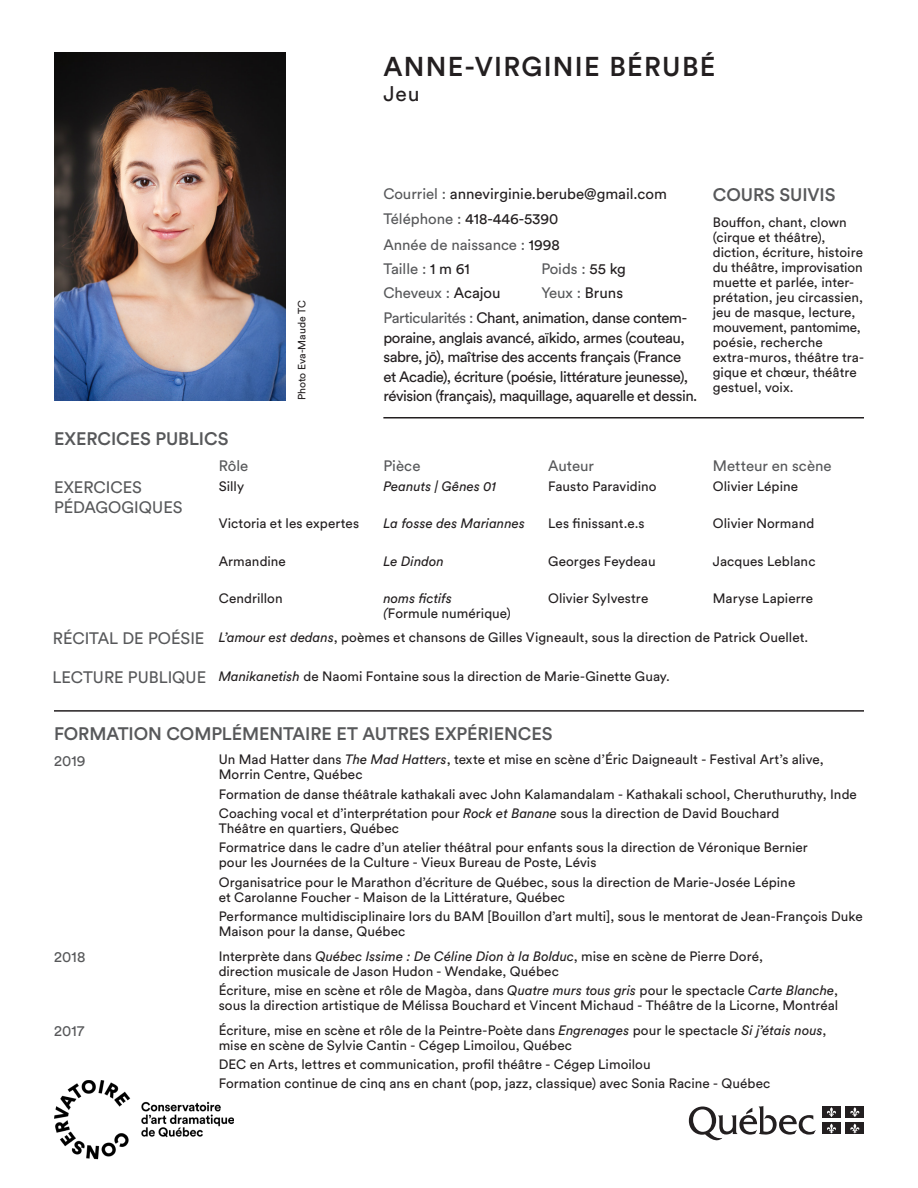
<style>
.page{position:relative;width:918px;height:1188px;background:#fff}
.page>*{position:absolute;margin:0;border:0;box-sizing:border-box;transform-origin:0 0}
.t1{font:500 27px "Circular Std";letter-spacing:.05em;color:#231f20}
.t2{font:21px "Circular Std";color:#231f20}
.Titre1{font:500 18px "Circular Std";letter-spacing:-.005em;color:#57585a}
.Titre2{font:16.5px/19.5px "Circular Std";color:#57585a}
.Colonne{font:15px/19.5px "Circular Std";letter-spacing:-.03em;color:#231f20}
.Colonne-2{font:15px "Circular Std";color:#57585a}
.Colonne-3{font:15px "Circular Std";color:#231f20}
.TexteCourant{font:13.5px/15px "Circular Std";letter-spacing:.005em;color:#231f20}
.TexteCourant-2{font:italic 13.5px "Circular Std";color:#231f20}
.t3{font:10.5px "Circular Std";letter-spacing:-.005em;color:#231f20}
.s1{color:#57585a}
.s2{color:#231f20}
.s3{font-style:italic}
</style>
<div class="page">
<hr style="left:383px;top:417px;width:481px;height:1px;background:#231f20">
<hr style="left:54px;top:710px;width:810px;height:2px;background:#231f20">
<img style="left:54px;top:1080px;width:180px;height:80px">
<svg style="left:689px;top:1106px;width:127px;height:35px"></svg>
<div style="left:822px;top:1107px;width:19px;height:11px;background:#231f20"></div>
<svg style="left:827px;top:1107px;width:9px;height:10px"></svg>
<div style="left:846px;top:1107px;width:18px;height:11px;background:#231f20"></div>
<svg style="left:850px;top:1107px;width:10px;height:10px"></svg>
<div style="left:822px;top:1123px;width:19px;height:11px;background:#231f20"></div>
<svg style="left:827px;top:1124px;width:9px;height:10px"></svg>
<div style="left:846px;top:1123px;width:18px;height:11px;background:#231f20"></div>
<svg style="left:850px;top:1124px;width:10px;height:10px"></svg>
<img style="left:54px;top:53px;width:232px;height:347px">
<p class="Titre1" style="left:54px;top:427px;width:176px">EXERCICES PUBLICS</p>
<p class="Colonne-2" style="left:219px;top:457px;width:31px">Rôle</p>
<p class="t3" style="left:295px;top:400px;width:102px;rotate:-90deg">Photo Eva-Maude TC</p>
<p class="t1" style="left:383px;top:49px;width:334px">ANNE-VIRGINIE BÉRUBÉ</p>
<p class="t2" style="left:383px;top:81px;width:38px">Jeu</p>
<p class="Colonne-3" style="left:383px;top:185px;width:285px"><span class="s1">Courriel :</span> annevirginie.berube@gmail.com</p>
<p class="Colonne-3" style="left:383px;top:210px;width:177px"><span class="s1">Téléphone :</span> 418-446-5390</p>
<p class="Colonne-2" style="left:383px;top:236px;width:178px">Année de naissance : <span class="s2">1998</span></p>
<p class="Colonne-2" style="left:383px;top:259px;width:88px">Taille : <span class="s2">1 m 61</span></p>
<p class="Colonne-2" style="left:541px;top:259px;width:86px">Poids : <span class="s2">55 kg</span></p>
<p class="Colonne-2" style="left:383px;top:284px;width:119px">Cheveux : <span class="s2">Acajou</span></p>
<p class="Colonne-2" style="left:541px;top:284px;width:83px">Yeux : <span class="s2">Bruns</span></p>
<p class="Colonne" style="left:383px;top:308px;width:316px"><span class="s1">Particularités :</span> Chant, animation, danse contem&shy;poraine, anglais avancé, aïkido, armes (couteau, sabre, jo), maîtrise des accents français (France et Acadie), écriture (poésie, littérature jeunesse), révision (français), maquillage, aquarelle et dessin.</p>
<p class="Titre1" style="left:713px;top:184px;width:124px">COURS SUIVIS</p>
<p class="TexteCourant" style="left:713px;top:214px;width:153px">Bouffon, chant, clown (cirque et théâtre), diction, écriture, histoire du théâtre, improvisation muette et parlée, inter&shy;prétation, jeu circassien, jeu de masque, lecture, mouvement, pantomime, poésie, recherche extra-muros, théâtre tra&shy;gique et chœur, théâtre gestuel, voix.</p>
<p class="Colonne-2" style="left:383px;top:457px;width:39px">Pièce</p>
<p class="Colonne-2" style="left:548px;top:457px;width:48px">Auteur</p>
<p class="Colonne-2" style="left:713px;top:457px;width:120px">Metteur en scène</p>
<p class="Titre2" style="left:54px;top:477px;width:130px">EXERCICES<br>PÉDAGOGIQUES</p>
<p class="Titre2" style="left:53px;top:628px;width:153px">RÉCITAL DE POÉSIE</p>
<p class="Titre2" style="left:53px;top:667px;width:155px">LECTURE PUBLIQUE</p>
<p class="TexteCourant" style="left:219px;top:478px;width:27px">Silly</p>
<p class="TexteCourant-2" style="left:383px;top:478px;width:114px">Peanuts | Gênes 01</p>
<p class="TexteCourant" style="left:548px;top:478px;width:110px">Fausto Paravidino</p>
<p class="TexteCourant" style="left:713px;top:478px;width:87px">Olivier Lépine</p>
<p class="TexteCourant" style="left:219px;top:515px;width:142px">Victoria et les expertes</p>
<p class="TexteCourant-2" style="left:383px;top:515px;width:143px">La fosse des Mariannes</p>
<p class="TexteCourant" style="left:548px;top:515px;width:98px">Les finissant.e.s</p>
<p class="TexteCourant" style="left:713px;top:515px;width:103px">Olivier Normand</p>
<p class="TexteCourant" style="left:219px;top:553px;width:69px">Armandine</p>
<p class="TexteCourant-2" style="left:383px;top:553px;width:62px">Le Dindon</p>
<p class="TexteCourant" style="left:548px;top:553px;width:109px">Georges Feydeau</p>
<p class="TexteCourant" style="left:713px;top:553px;width:104px">Jacques Leblanc</p>
<p class="TexteCourant" style="left:383px;top:590px;width:129px"><span class="s3">noms fictifs<br>(</span>Formule numérique)</p>
<p class="TexteCourant" style="left:219px;top:590px;width:65px">Cendrillon</p>
<p class="TexteCourant" style="left:548px;top:590px;width:102px">Olivier Sylvestre</p>
<p class="TexteCourant" style="left:713px;top:590px;width:102px">Maryse Lapierre</p>
<p class="TexteCourant" style="left:219px;top:629px;width:591px"><span class="s3">L’amour est dedans</span>, poèmes et chansons de Gilles Vigneault, sous la direction de Patrick Ouellet.</p>
<p class="TexteCourant" style="left:219px;top:668px;width:453px"><span class="s3">Manikanetish</span> de Naomi Fontaine sous la direction de Marie-Ginette Guay.</p>
<p class="Titre1" style="left:54px;top:722px;width:500px">FORMATION COMPLÉMENTAIRE ET AUTRES EXPÉRIENCES</p>
<p class="Colonne-2" style="left:54px;top:751px;width:33px">2019</p>
<p class="Colonne-2" style="left:54px;top:947px;width:33px">2018</p>
<p class="Colonne-2" style="left:54px;top:1021px;width:32px">2017</p>
<p class="TexteCourant" style="left:219px;top:752px;width:607px">Un Mad Hatter dans <span class="s3">The Mad Hatters</span>, texte et mise en scène d’Éric Daigneault - Festival Art’s alive,<br>Morrin Centre, Québec</p>
<p class="TexteCourant" style="left:219px;top:786px;width:640px">Formation de danse théâtrale kathakali avec John Kalamandalam - Kathakali school, Cheruthuruthy, Inde</p>
<p class="TexteCourant" style="left:219px;top:806px;width:562px">Coaching vocal et d’interprétation pour <span class="s3">Rock et Banane</span> sous la direction de David Bouchard<br>Théâtre en quartiers, Québec</p>
<p class="TexteCourant" style="left:219px;top:840px;width:591px">Formatrice dans le cadre d’un atelier théâtral pour enfants sous la direction de Véronique Bernier pour les Journées de la Culture - Vieux Bureau de Poste, Lévis</p>
<p class="TexteCourant" style="left:219px;top:874px;width:578px">Organisatrice pour le Marathon d’écriture de Québec, sous la direction de Marie-Josée Lépine et Carolanne Foucher - Maison de la Littérature, Québec</p>
<p class="TexteCourant" style="left:219px;top:909px;width:646px">Performance multidisciplinaire lors du BAM [Bouillon d’art multi], sous le mentorat de Jean-François Duke<br>Maison pour la danse, Québec</p>
<p class="TexteCourant" style="left:219px;top:948px;width:546px">Interprète dans <span class="s3">Québec Issime : De Céline Dion à la Bolduc</span>, mise en scène de Pierre Doré, direction musicale de Jason Hudon - Wendake, Québec</p>
<p class="TexteCourant" style="left:219px;top:982px;width:621px">Écriture, mise en scène et rôle de Magòa, dans <span class="s3">Quatre murs tous gris</span> pour le spectacle <span class="s3">Carte Blanche</span>, sous la direction artistique de Mélissa Bouchard et Vincent Michaud - Théâtre de la Licorne, Montréal</p>
<p class="TexteCourant" style="left:219px;top:1022px;width:609px">Écriture, mise en scène et rôle de la Peintre-Poète dans <span class="s3">Engrenages</span> pour le spectacle <span class="s3">Si j’étais nous</span>, mise en scène de Sylvie Cantin - Cégep Limoilou, Québec</p>
<p class="TexteCourant" style="left:219px;top:1056px;width:434px">DEC en Arts, lettres et communication, profil théâtre - Cégep Limoilou</p>
<p class="TexteCourant" style="left:219px;top:1076px;width:553px">Formation continue de cinq ans en chant (pop, jazz, classique) avec Sonia Racine - Québec</p>
</div>
